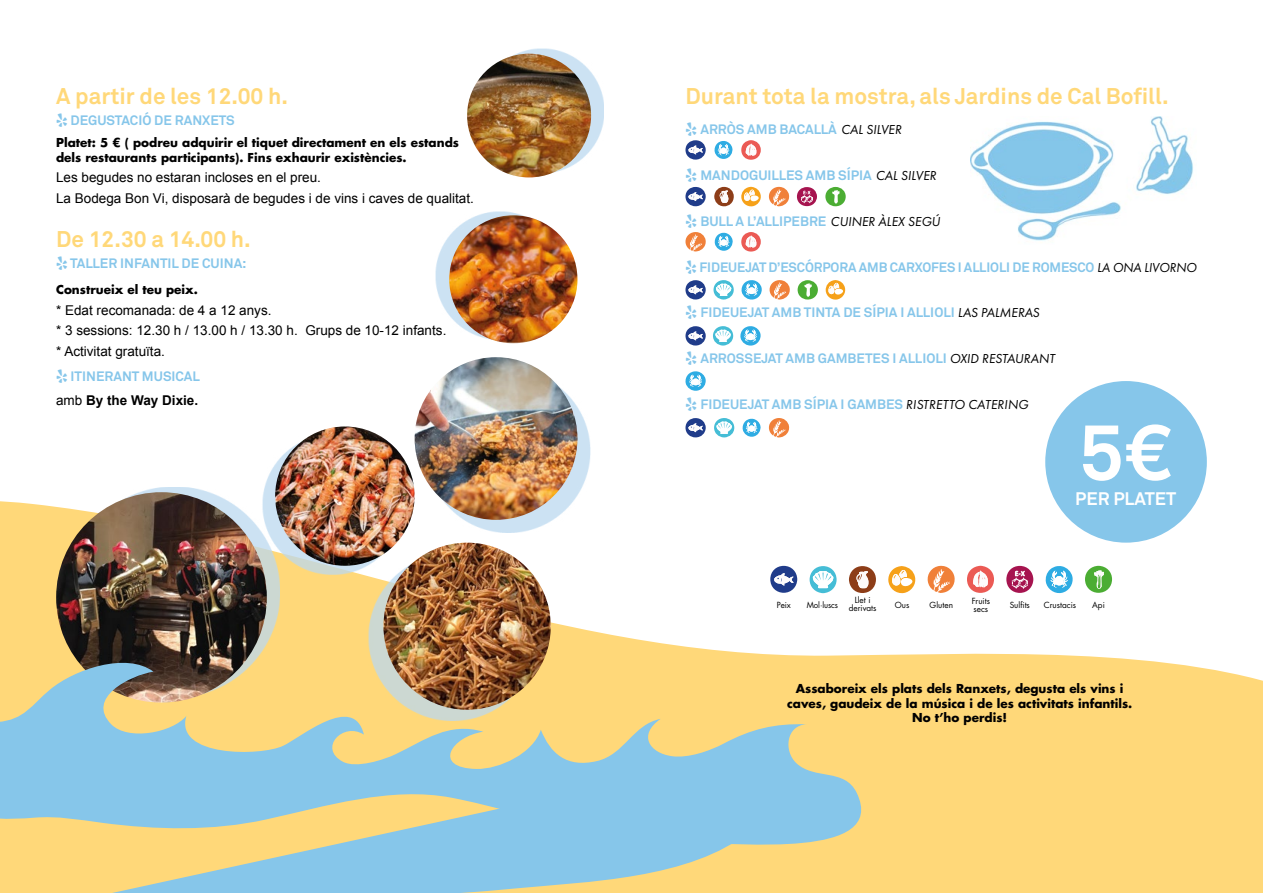
<style>
.page{position:relative;width:1263px;height:893px;background:#fff}
.page>*{position:absolute;margin:0;border:0;box-sizing:border-box;transform-origin:0 0}
.t1{font:700 78px "Akkurat Pro";color:#fff}
.t2{font:700 22.5px "Akkurat Pro";color:#ffd879}
.t3{font:700 18px "Akkurat Pro";color:#fff}
.t4{font:700 13.5px "Akkurat Pro";color:#86c6ea}
.t5{font:13.5px "Arial";color:#000}
.t6{font:700 13.5px "Arial";color:#000}
.t7{font:700 12px/14.4px "Futura Std";color:#000}
.t8{font:8.25px/8.2px "Futura Std";color:#000;text-align:center}
.s1{font-weight:400}
.s2{font-family:"Futura PT";font-weight:400;font-style:italic;color:#000}
</style>
<div class="page">
<svg style="left:0;top:491px;width:1263px;height:402px;fill:#ffd879"></svg>
<div style="left:262px;top:435px;width:140px;height:140px;background:#bbd9f0;opacity:.75"></div>
<div style="left:275px;top:438px;width:140px;height:128px;background:#bbd9f0;opacity:.75"></div>
<img style="left:275px;top:426px;width:140px;height:140px;border-radius:70px">
<div style="left:480px;top:49px;width:124px;height:124px;background:#bbd9f0;opacity:.75"></div>
<img style="left:467px;top:54px;width:124px;height:123px;border-radius:62px">
<div style="left:427px;top:370px;width:164px;height:163px;background:#bbd9f0;opacity:.75"></div>
<img style="left:415px;top:357px;width:162px;height:163px;border-radius:81px">
<div style="left:435px;top:212px;width:130px;height:128px;background:#bbd9f0;opacity:.75"></div>
<img style="left:449px;top:215px;width:128px;height:128px;border-radius:64px">
<div style="left:68px;top:487px;width:211px;height:211px;background:#bbd9f0;opacity:.75"></div>
<img style="left:56px;top:492px;width:211px;height:211px;border-radius:105px">
<div style="left:369px;top:554px;width:168px;height:167px;background:#bbd9f0;opacity:.75"></div>
<img style="left:383px;top:543px;width:168px;height:167px;border-radius:84px">
<svg style="left:54px;top:861px;width:770px;height:32px;background:#bcceb7"></svg>
<svg style="left:0;top:652px;width:889px;height:209px;background:#bec6a8"></svg>
<svg style="left:926px;top:565px;width:30px;height:28px"></svg>
<svg style="left:1045px;top:566px;width:29px;height:28px"></svg>
<svg style="left:1006px;top:566px;width:27px;height:27px"></svg>
<svg style="left:1085px;top:566px;width:27px;height:27px"></svg>
<svg style="left:770px;top:566px;width:27px;height:27px"></svg>
<svg style="left:849px;top:566px;width:27px;height:27px"></svg>
<svg style="left:967px;top:566px;width:27px;height:27px"></svg>
<svg style="left:888px;top:566px;width:29px;height:28px"></svg>
<svg style="left:810px;top:566px;width:26px;height:27px"></svg>
<svg style="left:685px;top:326px;width:21px;height:20px"></svg>
<svg style="left:713px;top:326px;width:20px;height:20px"></svg>
<svg style="left:740px;top:326px;width:21px;height:20px"></svg>
<svg style="left:685px;top:280px;width:21px;height:19px"></svg>
<svg style="left:713px;top:280px;width:21px;height:20px"></svg>
<svg style="left:741px;top:280px;width:21px;height:20px"></svg>
<svg style="left:769px;top:280px;width:21px;height:20px"></svg>
<svg style="left:797px;top:280px;width:21px;height:20px"></svg>
<svg style="left:825px;top:280px;width:21px;height:20px"></svg>
<svg style="left:797px;top:187px;width:20px;height:19px"></svg>
<svg style="left:714px;top:187px;width:20px;height:19px"></svg>
<svg style="left:768px;top:186px;width:22px;height:21px"></svg>
<svg style="left:825px;top:187px;width:21px;height:19px"></svg>
<svg style="left:741px;top:187px;width:20px;height:20px"></svg>
<svg style="left:714px;top:141px;width:19px;height:18px"></svg>
<svg style="left:741px;top:140px;width:20px;height:20px"></svg>
<svg style="left:714px;top:233px;width:19px;height:18px"></svg>
<svg style="left:741px;top:232px;width:20px;height:20px"></svg>
<svg style="left:685px;top:371px;width:21px;height:20px"></svg>
<svg style="left:714px;top:418px;width:20px;height:19px"></svg>
<svg style="left:768px;top:418px;width:22px;height:20px"></svg>
<svg style="left:742px;top:419px;width:19px;height:18px"></svg>
<svg style="left:685px;top:418px;width:21px;height:19px"></svg>
<img style="left:970px;top:117px;width:223px;height:124px">
<div style="left:1045px;top:381px;width:162px;height:162px;background:#86c6ea;border-radius:50%"></div>
<svg style="left:685px;top:140px;width:21px;height:20px"></svg>
<svg style="left:685px;top:186px;width:21px;height:20px"></svg>
<svg style="left:685px;top:232px;width:21px;height:20px"></svg>
<p class="t2" style="left:56px;top:82px;width:233px">A partir de les 12.00 h.</p>
<p class="t4" style="left:71px;top:111px;width:166px">DEGUSTACIÓ DE RANXETS</p>
<p class="t7" style="left:56px;top:136px;width:404px">Platet: 5 € ( podreu adquirir el tiquet directament en els estands dels restaurants participants). Fins exhaurir existències.</p>
<p class="t5" style="left:56px;top:169px;width:266px">Les begudes no estaran incloses en el preu.</p>
<p class="t5" style="left:56px;top:189px;width:419px">La Bodega Bon Vi, disposarà de begudes i de vins i caves de qualitat.</p>
<p class="t2" style="left:56px;top:225px;width:196px">De 12.30 a 14.00 h.</p>
<p class="t4" style="left:70px;top:254px;width:178px">TALLER INFANTIL DE CUINA:</p>
<p class="t7" style="left:56px;top:282px;width:143px">Construeix el teu peix.</p>
<p class="t5" style="left:56px;top:301px;width:217px">* Edat recomanada: de 4 a 12 anys.</p>
<p class="t5" style="left:56px;top:321px;width:392px">* 3 sessions: 12.30 h / 13.00 h / 13.30 h. Grups de 10-12 infants.</p>
<p class="t5" style="left:56px;top:342px;width:110px">* Activitat gratuïta.</p>
<p class="t4" style="left:71px;top:368px;width:131px">ITINERANT MUSICAL</p>
<p class="t6" style="left:56px;top:392px;width:144px"><span class="s1">amb</span> By the Way Dixie.</p>
<p class="t2" style="left:685px;top:82px;width:485px">Durant tota la mostra, als Jardins de Cal Bofill.</p>
<p class="t4" style="left:700px;top:120px;width:203px">ARRÒS AMB BACALLÀ <span class="s2">CAL SILVER</span></p>
<p class="t4" style="left:700px;top:166px;width:237px">MANDOGUILLES AMB SÍPIA <span class="s2">CAL SILVER</span></p>
<p class="t4" style="left:700px;top:212px;width:241px">BULL A L’ALLIPEBRE <span class="s2">CUINER ÀLEX SEGÚ</span></p>
<p class="t4" style="left:700px;top:258px;width:499px">FIDEUEJAT D’ESCÓRPORA AMB CARXOFES I ALLIOLI DE ROMESCO <span class="s2">LA ONA LIVORNO</span></p>
<p class="t4" style="left:700px;top:304px;width:341px">FIDEUEJAT AMB TINTA DE SÍPIA I ALLIOLI <span class="s2">LAS PALMERAS</span></p>
<p class="t4" style="left:700px;top:350px;width:356px">ARROSSEJAT AMB GAMBETES I ALLIOLI <span class="s2">OXID RESTAURANT</span></p>
<p class="t4" style="left:700px;top:396px;width:329px">FIDEUEJAT AMB SÍPIA I GAMBES <span class="s2">RISTRETTO CATERING</span></p>
<p class="t1" style="left:1079px;top:404px;width:94px">5€</p>
<p class="t3" style="left:1075px;top:487px;width:103px">PER PLATET</p>
<p class="t8" style="left:777px;top:601px;width:16px">Peix</p>
<p class="t8" style="left:807px;top:601px;width:33px">Mol·luscs</p>
<p class="t8" style="left:849px;top:596px;width:29px">Llet i derivats</p>
<p class="t8" style="left:895px;top:601px;width:16px">Ous</p>
<p class="t8" style="left:930px;top:601px;width:25px">Gluten</p>
<p class="t8" style="left:972px;top:596px;width:20px;text-align:left">Fruits secs</p>
<p class="t8" style="left:1010px;top:601px;width:22px">Sulfits</p>
<p class="t8" style="left:1044px;top:601px;width:34px">Crustacis</p>
<p class="t8" style="left:1092px;top:601px;width:14px">Api</p>
<p class="t7" style="left:787px;top:681px;width:347px;text-align:center">Assaboreix els plats dels Ranxets, degusta els vins i caves, gaudeix de la música i de les activitats infantils.<br>No t’ho perdis!</p>
</div>
